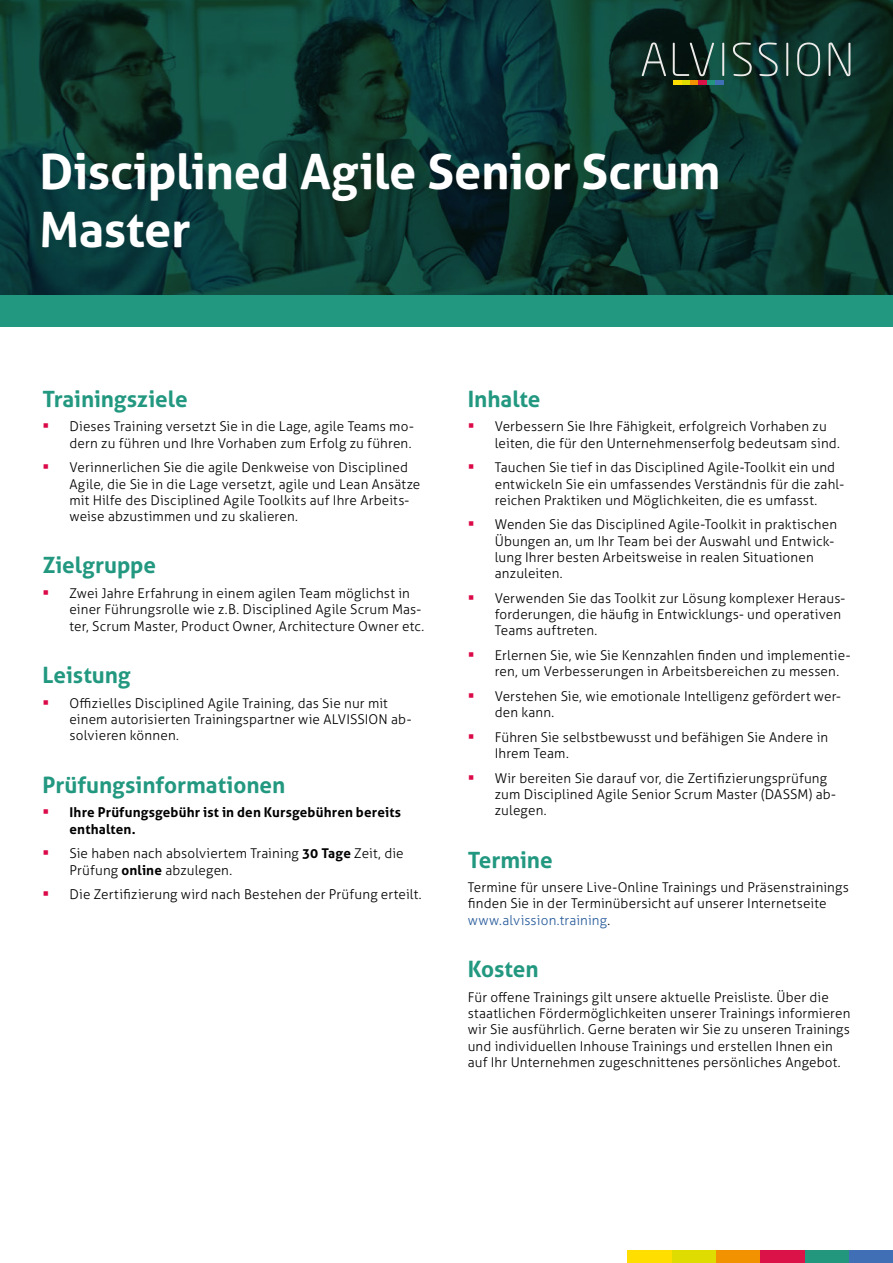
<style>
.page{position:relative;width:893px;height:1263px;background:#fff}
.page>*{position:absolute;margin:0;border:0;box-sizing:border-box;transform-origin:0 0}
.t1{font:700 48.6px/58.3px "Aller";letter-spacing:-.005em;color:#fff}
.t2{font:700 22.5px "Aller";letter-spacing:-.005em;color:#239880}
.t3{font:300 13.5px/16.2px "Aller";letter-spacing:.01em;color:#000}
.t4{font:700 13.5px/16.2px "Aller";letter-spacing:.01em;color:#000}
.s1{font-weight:700}
.s2{color:#275b9b}
</style>
<div class="page">
<div style="left:671px;top:1251px;width:45px;height:12px;background:#dedc00"></div>
<div style="left:627px;top:1251px;width:44px;height:12px;background:#ffde00"></div>
<div style="left:716px;top:1251px;width:44px;height:12px;background:#f39200"></div>
<div style="left:760px;top:1251px;width:45px;height:12px;background:#db1247"></div>
<div style="left:805px;top:1251px;width:44px;height:12px;background:#23967e"></div>
<div style="left:849px;top:1251px;width:44px;height:12px;background:#416fb6"></div>
<svg style="left:0;top:0;width:893px;height:326px;background:#0e4139"></svg>
<svg style="left:642px;top:43px;width:24px;height:33px"></svg>
<svg style="left:733px;top:43px;width:19px;height:33px"></svg>
<svg style="left:759px;top:43px;width:19px;height:33px"></svg>
<svg style="left:786px;top:43px;width:2px;height:33px"></svg>
<svg style="left:797px;top:43px;width:23px;height:33px"></svg>
<svg style="left:829px;top:43px;width:21px;height:33px"></svg>
<svg style="left:673px;top:43px;width:51px;height:42px;background:#3a4e3e"></svg>
<h1 class="t1" style="left:39px;top:142px;width:683px">Disciplined Agile Senior Scrum<br>Master</h1>
<h2 class="t2" style="left:43px;top:385px;width:147px">Trainingsziele</h2>
<p class="t3" style="left:70px;top:419px;width:346px">Dieses Training versetzt Sie in die Lage, agile Teams mo&shy;dern zu führen und Ihre Vorhaben zum Erfolg zu führen.</p>
<p class="t3" style="left:70px;top:459px;width:352px">Verinnerlichen Sie die agile Denkweise von Disciplined Agile, die Sie in die Lage versetzt, agile und Lean Ansätze mit Hilfe des Disciplined Agile Toolkits auf Ihre Arbeits&shy;weise abzustimmen und zu skalieren.</p>
<h2 class="t2" style="left:43px;top:552px;width:115px">Zielgruppe</h2>
<p class="t3" style="left:70px;top:585px;width:356px">Zwei Jahre Erfahrung in einem agilen Team möglichst in einer Führungsrolle wie z.B. Disciplined Agile Scrum Mas&shy;ter, Scrum Master, Product Owner, Architecture Owner etc.</p>
<h2 class="t2" style="left:43px;top:661px;width:90px">Leistung</h2>
<p class="t3" style="left:70px;top:695px;width:343px">Offizielles Disciplined Agile Training, das Sie nur mit einem autorisierten Trainingspartner wie ALVISSION ab&shy;solvieren können.</p>
<h2 class="t2" style="left:43px;top:771px;width:244px">Prüfungsinformationen</h2>
<p class="t4" style="left:70px;top:804px;width:333px">Ihre Prüfungsgebühr ist in den Kursgebühren bereits enthalten.</p>
<p class="t3" style="left:70px;top:845px;width:336px">Sie haben nach absolviertem Training <span class="s1">30 Tage</span> Zeit, die<br>Prüfung <span class="s1">online</span> abzulegen.</p>
<p class="t3" style="left:70px;top:886px;width:354px">Die Zertifizierung wird nach Bestehen der Prüfung erteilt.</p>
<h2 class="t2" style="left:468px;top:385px;width:74px">Inhalte</h2>
<p class="t3" style="left:495px;top:419px;width:347px">Verbessern Sie Ihre Fähigkeit, erfolgreich Vorhaben zu leiten, die für den Unternehmenserfolg bedeutsam sind.</p>
<p class="t3" style="left:495px;top:459px;width:351px">Tauchen Sie tief in das Disciplined Agile-Toolkit ein und entwickeln Sie ein umfassendes Verständnis für die zahl&shy;reichen Praktiken und Möglichkeiten, die es umfasst.</p>
<p class="t3" style="left:495px;top:517px;width:344px">Wenden Sie das Disciplined Agile-Toolkit in praktischen Übungen an, um Ihr Team bei der Auswahl und Entwick&shy;lung Ihrer besten Arbeitsweise in realen Situationen anzuleiten.</p>
<p class="t3" style="left:495px;top:590px;width:352px">Verwenden Sie das Toolkit zur Lösung komplexer Heraus&shy;forderungen, die häufig in Entwicklungs- und operativen<br>Teams auftreten.</p>
<p class="t3" style="left:495px;top:647px;width:357px">Erlernen Sie, wie Sie Kennzahlen finden und implementie&shy;ren, um Verbesserungen in Arbeitsbereichen zu messen.</p>
<p class="t3" style="left:495px;top:688px;width:348px">Verstehen Sie, wie emotionale Intelligenz gefördert wer&shy;den kann.</p>
<p class="t3" style="left:495px;top:729px;width:335px">Führen Sie selbstbewusst und befähigen Sie Andere in<br>Ihrem Team.</p>
<p class="t3" style="left:495px;top:770px;width:343px">Wir bereiten Sie darauf vor, die Zertifizierungsprüfung zum Disciplined Agile Senior Scrum Master (DASSM) ab&shy;zulegen.</p>
<h2 class="t2" style="left:468px;top:846px;width:87px">Termine</h2>
<p class="t3" style="left:468px;top:879px;width:383px">Termine für unsere Live-Online Trainings und Präsenstrainings finden Sie in der Terminübersicht auf unserer Internetseite <span class="s2">www.alvission.training</span>.</p>
<h2 class="t2" style="left:468px;top:955px;width:73px">Kosten</h2>
<p class="t3" style="left:468px;top:989px;width:384px">Für offene Trainings gilt unsere aktuelle Preisliste. Über die staatlichen Fördermöglichkeiten unserer Trainings informieren wir Sie ausführlich. Gerne beraten wir Sie zu unseren Trainings und individuellen Inhouse Trainings und erstellen Ihnen ein auf Ihr Unternehmen zugeschnittenes persönliches Angebot.</p>
</div>
